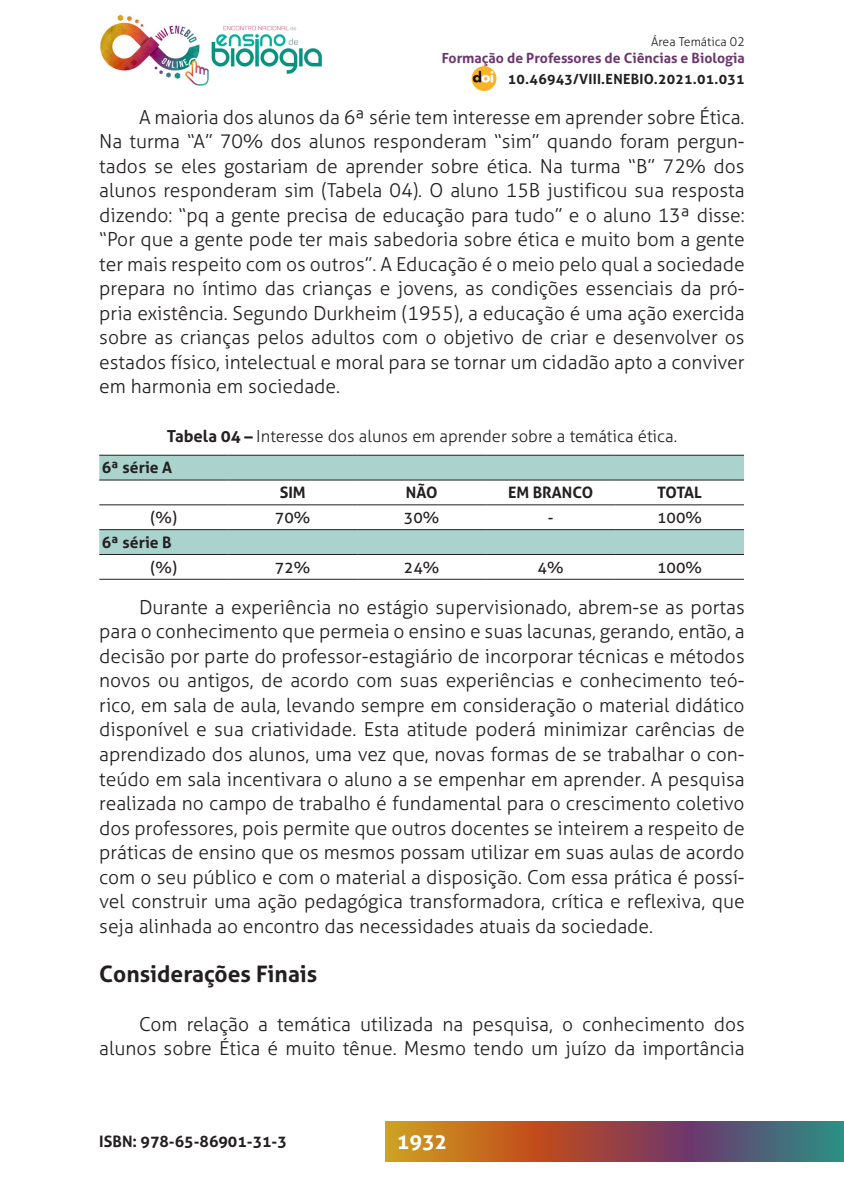
<style>
.page{position:relative;width:844px;height:1191px;background:#fff}
.page>*{position:absolute;margin:0;border:0;box-sizing:border-box;transform-origin:0 0}
._5_SUBTÍTULO{font:700 22.75px "Aller";color:#231f20}
.t1{font:700 21px "Aller";color:#fff}
._2_CORPO{font:300 19.25px/24.5px "Aller";color:#231f20;text-align:justify}
._7_LEGENDAS{font:300 16.62px "Aller";color:#231f20}
._9_TABELA{font:700 15.75px "Aller";color:#231f20}
._9_TABELA-2{font:15.75px "Aller";color:#231f20}
.t2{font:700 14px "Aller";color:#6c376e}
.t3{font:700 14px "Aller";letter-spacing:.02em;color:#231f20}
.t4{font:300 12.25px "Aller";color:#231f20}
.s1{font-weight:700}
</style>
<div class="page">
<img style="left:100px;top:14px;width:109px;height:72px">
<img style="left:211px;top:25px;width:111px;height:49px">
<svg style="left:385px;top:1121px;width:458px;height:40px;background:#8d5e49"></svg>
<div style="left:471px;top:66px;width:25px;height:25px;background:#fbb323;border-radius:50%"></div>
<svg style="left:472px;top:71px;width:21px;height:12px"></svg>
<svg style="left:99px;top:456px;width:644px;height:98px;fill:#aad3ce"></svg>
<hr style="left:99px;top:455px;width:129px;height:1px;background:#231f20">
<hr style="left:228px;top:455px;width:129px;height:1px;background:#231f20">
<hr style="left:357px;top:455px;width:129px;height:1px;background:#231f20">
<hr style="left:486px;top:455px;width:129px;height:1px;background:#231f20">
<hr style="left:615px;top:455px;width:128px;height:1px;background:#231f20">
<hr style="left:99px;top:579px;width:129px;height:1px;background:#231f20">
<hr style="left:228px;top:579px;width:129px;height:1px;background:#231f20">
<hr style="left:357px;top:579px;width:129px;height:1px;background:#231f20">
<hr style="left:486px;top:579px;width:129px;height:1px;background:#231f20">
<hr style="left:615px;top:579px;width:128px;height:1px;background:#231f20">
<hr style="left:99px;top:480px;width:129px;height:1px;background:#231f20">
<hr style="left:228px;top:480px;width:129px;height:1px;background:#231f20">
<hr style="left:357px;top:480px;width:129px;height:1px;background:#231f20">
<hr style="left:486px;top:480px;width:129px;height:1px;background:#231f20">
<hr style="left:615px;top:480px;width:128px;height:1px;background:#231f20">
<hr style="left:99px;top:504px;width:129px;height:1px;background:#231f20">
<hr style="left:228px;top:504px;width:129px;height:1px;background:#231f20">
<hr style="left:357px;top:504px;width:129px;height:1px;background:#231f20">
<hr style="left:486px;top:504px;width:129px;height:1px;background:#231f20">
<hr style="left:615px;top:504px;width:128px;height:1px;background:#231f20">
<hr style="left:99px;top:529px;width:129px;height:1px;background:#231f20">
<hr style="left:228px;top:529px;width:129px;height:1px;background:#231f20">
<hr style="left:357px;top:529px;width:129px;height:1px;background:#231f20">
<hr style="left:486px;top:529px;width:129px;height:1px;background:#231f20">
<hr style="left:615px;top:529px;width:128px;height:1px;background:#231f20">
<hr style="left:99px;top:554px;width:129px;height:1px;background:#231f20">
<hr style="left:228px;top:554px;width:129px;height:1px;background:#231f20">
<hr style="left:357px;top:554px;width:129px;height:1px;background:#231f20">
<hr style="left:486px;top:554px;width:129px;height:1px;background:#231f20">
<hr style="left:615px;top:554px;width:128px;height:1px;background:#231f20">
<p class="t4" style="left:651px;top:34px;width:95px">Área Temática 02</p>
<p class="t2" style="left:441px;top:49px;width:304px">Formação de Professores de Ciências e Biologia</p>
<p class="t3" style="left:508px;top:70px;width:238px">10.46943/VIII.ENEBIO.2021.01.031</p>
<p class="_2_CORPO" style="left:99px;top:105px;width:646px;text-indent:40px">A maioria dos alunos da 6ª série tem interesse em aprender sobre Ética.<br>Na turma “A” 70% dos alunos responderam “sim” quando foram pergun&shy;tados se eles gostariam de aprender sobre ética. Na turma “B” 72% dos alunos responderam sim (Tabela 04). O aluno 15B justificou sua resposta dizendo: “pq a gente precisa de educação para tudo” e o aluno 13ª disse: “Por que a gente pode ter mais sabedoria sobre ética e muito bom a gente ter mais respeito com os outros”. A Educação é o meio pelo qual a sociedade prepara no íntimo das crianças e jovens, as condições essenciais da pró&shy;pria existência. Segundo Durkheim (1955), a educação é uma ação exercida sobre as crianças pelos adultos com o objetivo de criar e desenvolver os estados físico, intelectual e moral para se tornar um cidadão apto a conviver em harmonia em sociedade.</p>
<p class="_7_LEGENDAS" style="left:167px;top:426px;width:511px"><span class="s1">Tabela 04 –</span> Interesse dos alunos em aprender sobre a temática ética.</p>
<p class="_9_TABELA" style="left:102px;top:458px;width:72px">6ª série A</p>
<p class="_9_TABELA" style="left:279px;top:483px;width:28px">SIM</p>
<p class="_9_TABELA" style="left:406px;top:483px;width:33px">NÃO</p>
<p class="_9_TABELA" style="left:508px;top:483px;width:87px">EM BRANCO</p>
<p class="_9_TABELA" style="left:657px;top:483px;width:46px">TOTAL</p>
<p class="_9_TABELA-2" style="left:150px;top:508px;width:28px">(%)</p>
<p class="_9_TABELA-2" style="left:275px;top:508px;width:37px">70%</p>
<p class="_9_TABELA-2" style="left:404px;top:508px;width:37px">30%</p>
<p class="_9_TABELA-2" style="left:547px;top:508px;width:7px">-</p>
<p class="_9_TABELA-2" style="left:657px;top:508px;width:46px">100%</p>
<p class="_9_TABELA" style="left:102px;top:532px;width:71px">6ª série B</p>
<p class="_9_TABELA-2" style="left:150px;top:557px;width:28px">(%)</p>
<p class="_9_TABELA-2" style="left:275px;top:557px;width:37px">72%</p>
<p class="_9_TABELA-2" style="left:404px;top:557px;width:37px">24%</p>
<p class="_9_TABELA-2" style="left:537px;top:557px;width:27px">4%</p>
<p class="_9_TABELA-2" style="left:657px;top:557px;width:46px">100%</p>
<p class="_2_CORPO" style="left:99px;top:595px;width:646px;text-indent:40px">Durante a experiência no estágio supervisionado, abrem-se as portas para o conhecimento que permeia o ensino e suas lacunas, gerando, então, a decisão por parte do professor-estagiário de incorporar técnicas e métodos novos ou antigos, de acordo com suas experiências e conhecimento teó&shy;rico, em sala de aula, levando sempre em consideração o material didático disponível e sua criatividade. Esta atitude poderá minimizar carências de aprendizado dos alunos, uma vez que, novas formas de se trabalhar o con&shy;teúdo em sala incentivara o aluno a se empenhar em aprender. A pesquisa realizada no campo de trabalho é fundamental para o crescimento coletivo dos professores, pois permite que outros docentes se inteirem a respeito de práticas de ensino que os mesmos possam utilizar em suas aulas de acordo com o seu público e com o material a disposição. Com essa prática é possí&shy;vel construir uma ação pedagógica transformadora, crítica e reflexiva, que seja alinhada ao encontro das necessidades atuais da sociedade.</p>
<p class="_5_SUBTÍTULO" style="left:99px;top:959px;width:219px">Considerações Finais</p>
<p class="_2_CORPO" style="left:99px;top:1011px;width:646px;text-align:right">Com relação a temática utilizada na pesquisa, o conhecimento dos alunos sobre Ética é muito tênue. Mesmo tendo um juízo da importância</p>
<p class="_9_TABELA" style="left:99px;top:1131px;width:189px">ISBN: 978-65-86901-31-3</p>
<p class="t1" style="left:396px;top:1128px;width:52px">1932</p>
</div>
